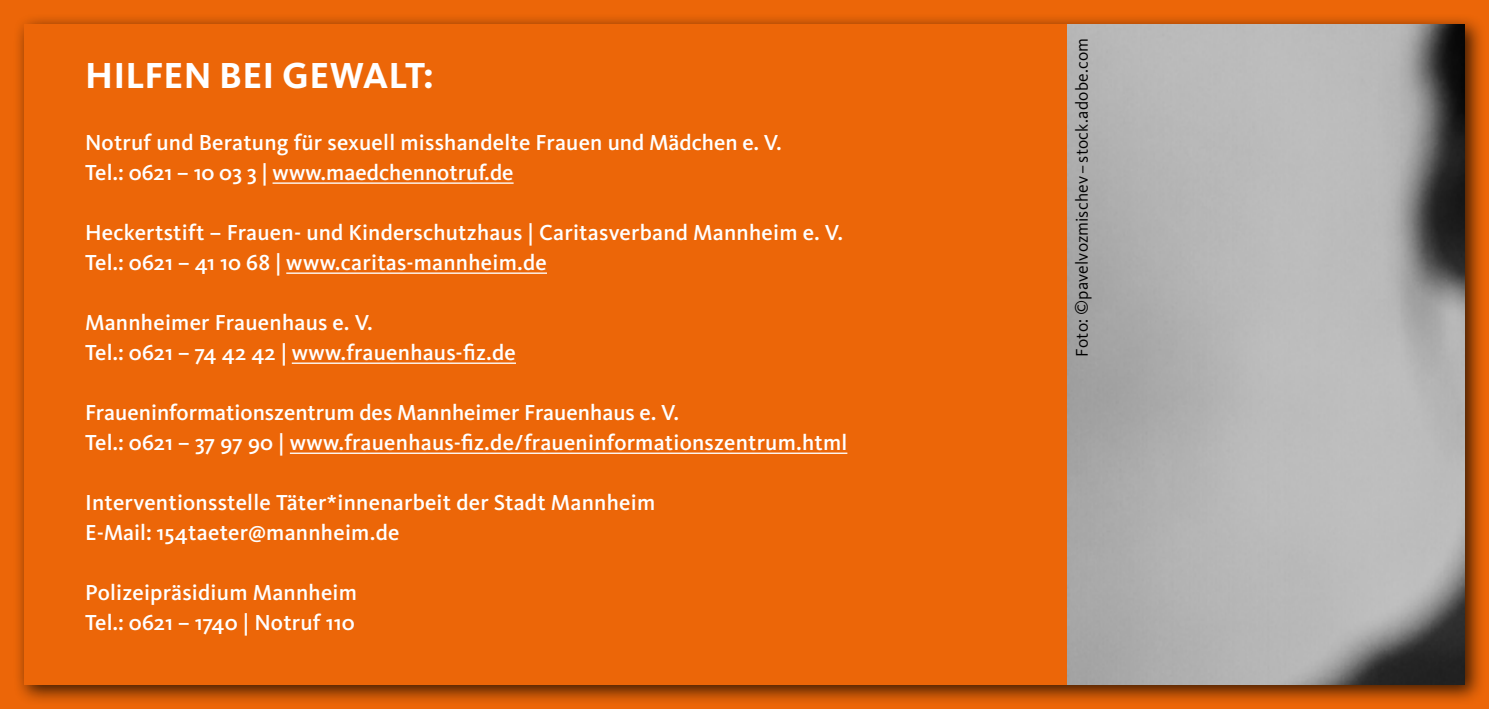
<style>
.page{position:relative;width:1489px;height:709px;background:#fff}
.page>*{position:absolute;margin:0;border:0;box-sizing:border-box;transform-origin:0 0}
.t1{font:700 37.5px "Kievit Pro";letter-spacing:.005em;color:#fff}
.t2{font:500 22.5px/30px "Kievit OT";letter-spacing:.01em;color:#fff}
.t3{font:17.5px "Kievit OT";letter-spacing:.005em;color:#000}
</style>
<div class="page">
<div style="left:0;top:0;width:1488px;height:709px;background:#ec6608"></div>
<div style="left:13px;top:14px;width:1472px;height:692px;background:#000;opacity:.75"></div>
<div style="left:24px;top:24px;width:1440px;height:661px;background:#ec6608"></div>
<hr style="left:272px;top:182px;width:241px;height:2px;background:#fff">
<hr style="left:286px;top:272px;width:261px;height:2px;background:#fff">
<hr style="left:292px;top:362px;width:224px;height:2px;background:#fff">
<hr style="left:290px;top:452px;width:557px;height:2px;background:#fff">
<img style="left:1067px;top:24px;width:397px;height:661px">
<h1 class="t1" style="left:85px;top:53px;width:350px">HILFEN BEI GEWALT:</h1>
<p class="t2" style="left:85px;top:128px;width:698px">Notruf und Beratung für sexuell misshandelte Frauen und Mädchen e. V.<br>Tel.: 0621 – 10 03 3 | www.maedchennotruf.de</p>
<p class="t2" style="left:85px;top:218px;width:759px">Heckertstift – Frauen- und Kinderschutzhaus | Caritasverband Mannheim e. V.<br>Tel.: 0621 – 41 10 68 | www.caritas-mannheim.de</p>
<p class="t2" style="left:85px;top:308px;width:432px">Mannheimer Frauenhaus e. V.<br>Tel.: 0621 – 74 42 42 | www.frauenhaus-fiz.de</p>
<p class="t2" style="left:85px;top:398px;width:763px">Fraueninformationszentrum des Mannheimer Frauenhaus e. V.<br>Tel.: 0621 – 37 97 90 | www.frauenhaus-fiz.de/fraueninformationszentrum.html</p>
<p class="t2" style="left:85px;top:488px;width:571px">Interventionsstelle Täter*innenarbeit der Stadt Mannheim<br>E-Mail: 154taeter@mannheim.de</p>
<p class="t2" style="left:85px;top:578px;width:273px">Polizeipräsidium Mannheim<br>Tel.: 0621 – 1740 | Notruf 110</p>
<p class="t3" style="left:1072px;top:356px;width:320px;rotate:-90deg">Foto: ©pavelvozmischev–stock.adobe.com</p>
</div>
